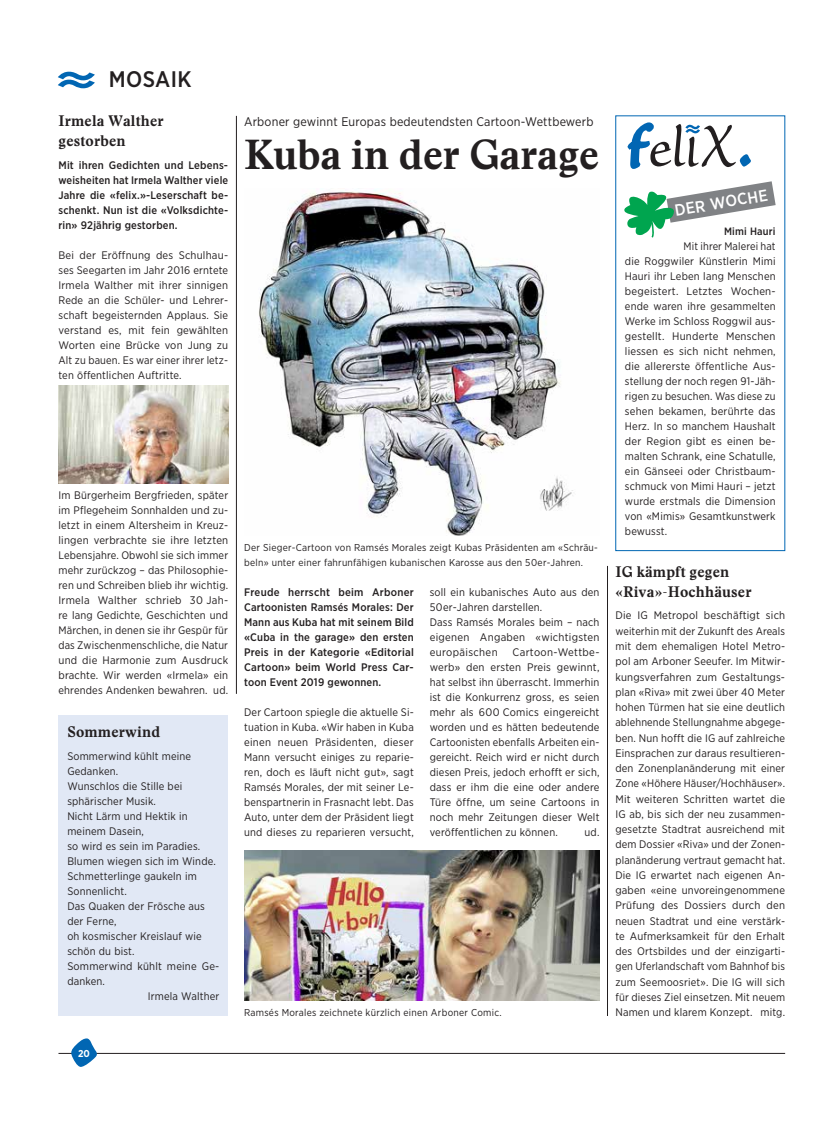
<style>
.page{position:relative;width:833px;height:1134px;background:#fff}
.page>*{position:absolute;margin:0;border:0;box-sizing:border-box;transform-origin:0 0}
.t1{font:700 41.25px "Stanley";letter-spacing:-.005em;color:#231f20}
.t2{font:500 22.5px "Gotham Narrow";letter-spacing:.015em;color:#231f20}
.t3{font:500 16.25px "Gotham Narrow";color:#fff}
.t4{font:700 15px/20px "Stanley";letter-spacing:.01em;color:#231f20}
.t5{font:12.5px "Gotham Narrow";letter-spacing:.015em;color:#231f20}
.t6{font:11px/15px "Gotham Narrow";letter-spacing:.015em;color:#231f20;text-align:justify}
.t7{font:500 11px/15px "Gotham Narrow";letter-spacing:.015em;color:#231f20;text-align:justify}
.t8{font:500 10.62px "Gotham Narrow";letter-spacing:.02em;color:#231f20}
.t9{font:10px/15px "Gotham Narrow";letter-spacing:.025em;color:#231f20}
.t10{font:700 10px "Gotham Narrow";color:#fff}
</style>
<div class="page">
<svg style="left:58px;top:72px;width:37px;height:16px"></svg>
<svg style="left:628px;top:122px;width:123px;height:47px"></svg>
<svg style="left:624px;top:181px;width:151px;height:57px"></svg>
<hr style="left:58px;top:1053px;width:727px;height:1px;background:#231f20">
<svg style="left:70px;top:1038px;width:28px;height:29px"></svg>
<hr style="left:236px;top:116px;width:1px;height:578px;background:#231f20">
<hr style="left:607px;top:566px;width:1px;height:450px;background:#231f20">
<div style="left:58px;top:716px;width:170px;height:300px;background:#e1e8f5"></div>
<img style="left:259px;top:189px;width:314px;height:347px">
<img style="left:244px;top:851px;width:355px;height:150px">
<img style="left:58px;top:386px;width:170px;height:97px">
<h2 class="t2" style="left:109px;top:65px;width:84px">MOSAIK</h2>
<h3 class="t4" style="left:58px;top:111px;width:107px">Irmela Walther gestorben</h3>
<p class="t7" style="left:58px;top:157px;width:171px">Mit ihren Gedichten und Lebens&shy;weisheiten hat Irmela Walther viele Jahre die «felix.»-Leserschaft be&shy;schenkt. Nun ist die «Volksdichte&shy;rin» 92jährig gestorben.</p>
<p class="t6" style="left:58px;top:247px;width:171px">Bei der Eröffnung des Schulhau&shy;ses Seegarten im Jahr 2016 erntete Irmela Walther mit ihrer sinnigen Rede an die Schüler- und Lehrer&shy;schaft begeisternden Applaus. Sie verstand es, mit fein gewählten Worten eine Brücke von Jung zu Alt zu bauen. Es war einer ihrer letz&shy;ten öffentlichen Auftritte.</p>
<p class="t6" style="left:58px;top:487px;width:171px">Im Bürgerheim Bergfrieden, später im Pflegeheim Sonnhalden und zu&shy;letzt in einem Altersheim in Kreuz&shy;lingen verbrachte sie ihre letzten Lebensjahre. Obwohl sie sich immer mehr zurückzog – das Philosophie&shy;ren und Schreiben blieb ihr wichtig.<br>Irmela Walther schrieb 30 Jah&shy;re lang Gedichte, Geschichten und Märchen, in denen sie ihr Gespür für das Zwischenmenschliche, die Natur und die Harmonie zum Ausdruck brachte. Wir werden «Irmela» ein ehrendes Andenken bewahren. ud.</p>
<h3 class="t4" style="left:67px;top:722px;width:94px">Sommerwind</h3>
<p class="t6" style="left:67px;top:748px;width:125px">Sommerwind kühlt meine</p>
<p class="t6" style="left:67px;top:763px;width:52px">Gedanken.</p>
<p class="t6" style="left:67px;top:778px;width:116px">Wunschlos die Stille bei</p>
<p class="t6" style="left:67px;top:793px;width:90px">sphärischer Musik.</p>
<p class="t6" style="left:67px;top:808px;width:122px">Nicht Lärm und Hektik in</p>
<p class="t6" style="left:67px;top:823px;width:78px">meinem Dasein,</p>
<p class="t6" style="left:67px;top:838px;width:134px">so wird es sein im Paradies.</p>
<p class="t6" style="left:67px;top:853px;width:150px">Blumen wiegen sich im Winde.</p>
<p class="t6" style="left:67px;top:868px;width:131px">Schmetterlinge gaukeln im</p>
<p class="t6" style="left:67px;top:883px;width:61px">Sonnenlicht.</p>
<p class="t6" style="left:67px;top:898px;width:139px">Das Quaken der Frösche aus</p>
<p class="t6" style="left:67px;top:913px;width:51px">der Ferne,</p>
<p class="t6" style="left:67px;top:928px;width:136px">oh kosmischer Kreislauf wie</p>
<p class="t6" style="left:67px;top:943px;width:69px">schön du bist.</p>
<p class="t6" style="left:67px;top:958px;width:153px">Sommerwind kühlt meine Ge-</p>
<p class="t6" style="left:67px;top:973px;width:39px">danken.</p>
<p class="t6" style="left:148px;top:988px;width:73px">Irmela Walther</p>
<p class="t10" style="left:78px;top:1047px;width:13px">20</p>
<p class="t5" style="left:244px;top:113px;width:351px">Arboner gewinnt Europas bedeutendsten Cartoon-Wettbewerb</p>
<h1 class="t1" style="left:244px;top:131px;width:356px">Kuba in der Garage</h1>
<p class="t9" style="left:244px;top:540px;width:355px">Der Sieger-Cartoon von Ramsés Morales zeigt Kubas Präsidenten am «Schräu&shy;beln» unter einer fahrunfähigen kubanischen Karosse aus den 50er-Jahren.</p>
<p class="t7" style="left:244px;top:584px;width:171px">Freude herrscht beim Arboner Cartoonisten Ramsés Morales: Der Mann aus Kuba hat mit seinem Bild «Cuba in the garage» den ersten Preis in der Kategorie «Editorial Cartoon» beim World Press Car&shy;toon Event 2019 gewonnen.</p>
<p class="t6" style="left:244px;top:704px;width:171px">Der Cartoon spiegle die aktuelle Si&shy;tuation in Kuba. «Wir haben in Kuba einen neuen Präsidenten, dieser Mann versucht einiges zu reparie&shy;ren, doch es läuft nicht gut», sagt Ramsés Morales, der mit seiner Le&shy;benspartnerin in Frasnacht lebt. Das Auto, unter dem der Präsident liegt und dieses zu reparieren versucht,</p>
<p class="t6" style="left:430px;top:584px;width:171px;text-align:left">soll ein kubanisches Auto aus den<br>50er-Jahren darstellen.<br>Dass Ramsés Morales beim – nach eigenen Angaben «wichtigsten europäischen</p>
<p class="t6" style="left:430px;top:644px;width:171px;text-indent:83px">Cartoon-Wettbe&shy;werb» den ersten Preis gewinnt, hat selbst ihn überrascht. Immerhin ist die Konkurrenz gross, es seien mehr als 600 Comics eingereicht worden und es hätten bedeutende Cartoonisten ebenfalls Arbeiten ein&shy;gereicht. Reich wird er nicht durch diesen Preis, jedoch erhofft er sich, dass er ihm die eine oder andere Türe öffne, um seine Cartoons in noch mehr Zeitungen dieser Welt veröffentlichen zu können.</p>
<p class="t6" style="left:584px;top:824px;width:16px">ud.</p>
<h3 class="t3" style="left:673px;top:200px;width:96px;rotate:-9deg">DER WOCHE</h3>
<p class="t8" style="left:724px;top:224px;width:53px">Mimi Hauri</p>
<p class="t6" style="left:625px;top:238px;width:152px;text-indent:59px">Mit ihrer Malerei hat die Roggwiler Künstlerin Mimi Hauri ihr Leben lang Menschen begeistert. Letztes Wochen&shy;ende waren ihre gesammelten Werke im Schloss Roggwil aus&shy;gestellt. Hunderte Menschen liessen es sich nicht nehmen, die allererste öffentliche Aus&shy;stellung der noch regen 91-Jäh&shy;rigen zu besuchen. Was diese zu sehen bekamen, berührte das Herz. In so manchem Haushalt der Region gibt es einen be&shy;malten Schrank, eine Schatulle, ein Gänseei oder Christbaum&shy;schmuck von Mimi Hauri – jetzt wurde erstmals die Dimension von «Mimis» Gesamtkunstwerk bewusst.</p>
<h3 class="t4" style="left:615px;top:562px;width:138px">IG kämpft gegen «Riva»-Hochhäuser</h3>
<p class="t6" style="left:615px;top:608px;width:171px">Die IG Metropol beschäftigt sich weiterhin mit der Zukunft des Areals mit dem ehemaligen Hotel Metro&shy;pol am Arboner Seeufer. Im Mitwir&shy;kungsverfahren zum Gestaltungs&shy;plan «Riva» mit zwei über 40 Meter hohen Türmen hat sie eine deutlich ablehnende Stellungnahme abgege&shy;ben. Nun hofft die IG auf zahlreiche Einsprachen zur daraus resultieren&shy;den Zonenplanänderung mit einer Zone «Höhere Häuser/Hochhäuser».<br>Mit weiteren Schritten wartet die IG ab, bis sich der neu zusammen&shy;gesetzte Stadtrat ausreichend mit dem Dossier «Riva» und der Zonen&shy;planänderung vertraut gemacht hat.<br>Die IG erwartet nach eigenen An&shy;gaben «eine unvoreingenommene Prüfung des Dossiers durch den neuen Stadtrat und eine verstärk&shy;te Aufmerksamkeit für den Erhalt des Ortsbildes und der einzigarti&shy;gen Uferlandschaft vom Bahnhof bis zum Seemoosriet». Die IG will sich für dieses Ziel einsetzen. Mit neuem</p>
<p class="t9" style="left:244px;top:1005px;width:259px">Ramsés Morales zeichnete kürzlich einen Arboner Comic.</p>
<p class="t6" style="left:615px;top:1004px;width:171px">Namen und klarem Konzept. mitg.</p>
</div>
